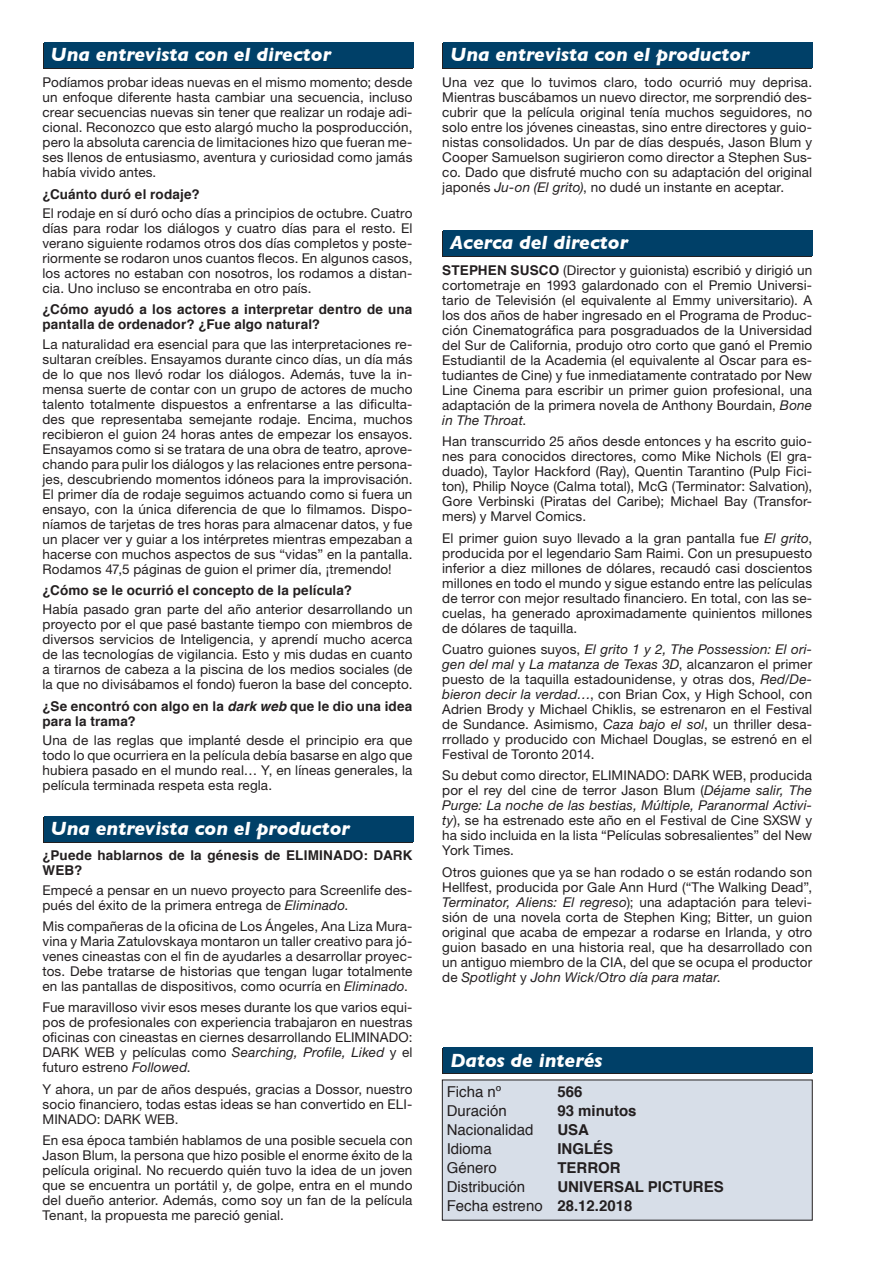
<style>
.page{position:relative;width:893px;height:1263px;background:#fff}
.page>*{position:absolute;margin:0;border:0;box-sizing:border-box;transform-origin:0 0}
.t1{font:italic 700 19.5px "Gill Sans";color:#fff}
.t2{font:15px "Helvetica";color:#231f20}
.t3{font:700 15px "Helvetica";color:#231f20}
.t4{font:13.5px/15px "Helvetica Neue";letter-spacing:.01em;color:#231f20;text-align:justify}
.t5{font:700 13.5px/15px "Helvetica";letter-spacing:.01em;color:#231f20}
.s1{font-style:italic}
.s2{font-family:"Helvetica";font-weight:700}
.s3{font-weight:700}
</style>
<div class="page">
<div style="left:43px;top:44px;width:369px;height:25px;background:#231f20"></div>
<div style="left:44px;top:43px;width:370px;height:25px;background:#004068"></div>
<div style="left:442px;top:1049px;width:370px;height:25px;background:#231f20"></div>
<div style="left:443px;top:1048px;width:370px;height:25px;background:#004068"></div>
<div style="left:442px;top:1080px;width:370px;height:140px;background:#d7dee8"></div>
<div style="left:442px;top:231px;width:370px;height:26px;background:#231f20"></div>
<div style="left:443px;top:230px;width:370px;height:26px;background:#004068"></div>
<div style="left:43px;top:817px;width:369px;height:26px;background:#231f20"></div>
<div style="left:44px;top:816px;width:370px;height:26px;background:#004068"></div>
<div style="left:442px;top:44px;width:370px;height:25px;background:#231f20"></div>
<div style="left:443px;top:43px;width:370px;height:25px;background:#004068"></div>
<p class="t1" style="left:51px;top:43px;width:282px">Una entrevista con el director</p>
<p class="t4" style="left:43px;top:75px;width:371px">Podíamos probar ideas nuevas en el mismo momento; desde un enfoque diferente hasta cambiar una secuencia, incluso crear secuencias nuevas sin tener que realizar un rodaje adi&shy;cional. Reconozco que esto alargó mucho la posproducción, pero la absoluta carencia de limitaciones hizo que fueran me&shy;ses llenos de entusiasmo, aventura y curiosidad como jamás había vivido antes.</p>
<p class="t5" style="left:43px;top:187px;width:159px">¿Cuánto duró el rodaje?</p>
<p class="t4" style="left:43px;top:205px;width:371px">El rodaje en sí duró ocho días a principios de octubre. Cuatro días para rodar los diálogos y cuatro días para el resto. El verano siguiente rodamos otros dos días completos y poste&shy;riormente se rodaron unos cuantos flecos. En algunos casos, los actores no estaban con nosotros, los rodamos a distan&shy;cia. Uno incluso se encontraba en otro país.</p>
<p class="t5" style="left:43px;top:302px;width:371px">¿Cómo ayudó a los actores a interpretar dentro de una pantalla de ordenador? ¿Fue algo natural?</p>
<p class="t4" style="left:43px;top:336px;width:371px">La naturalidad era esencial para que las interpretaciones re&shy;sultaran creíbles. Ensayamos durante cinco días, un día más de lo que nos llevó rodar los diálogos. Además, tuve la in&shy;mensa suerte de contar con un grupo de actores de mucho talento totalmente dispuestos a enfrentarse a las dificulta&shy;des que representaba semejante rodaje. Encima, muchos recibieron el guion 24 horas antes de empezar los ensayos.<br>Ensayamos como si se tratara de una obra de teatro, aprove&shy;chando para pulir los diálogos y las relaciones entre persona&shy;jes, descubriendo momentos idóneos para la improvisación.<br>El primer día de rodaje seguimos actuando como si fuera un ensayo, con la única diferencia de que lo filmamos. Dispo&shy;níamos de tarjetas de tres horas para almacenar datos, y fue un placer ver y guiar a los intérpretes mientras empezaban a hacerse con muchos aspectos de sus “vidas” en la pantalla.<br>Rodamos 47,5 páginas de guion el primer día, ¡tremendo!</p>
<p class="t5" style="left:43px;top:583px;width:311px">¿Cómo se le ocurrió el concepto de la película?</p>
<p class="t4" style="left:43px;top:602px;width:371px">Había pasado gran parte del año anterior desarrollando un proyecto por el que pasé bastante tiempo con miembros de diversos servicios de Inteligencia, y aprendí mucho acerca de las tecnologías de vigilancia. Esto y mis dudas en cuanto a tirarnos de cabeza a la piscina de los medios sociales (de la que no divisábamos el fondo) fueron la base del concepto.</p>
<p class="t5" style="left:43px;top:698px;width:371px">¿Se encontró con algo en la <span class="s1">dark web</span> que le dio una idea para la trama?</p>
<p class="t4" style="left:43px;top:732px;width:371px">Una de las reglas que implanté desde el principio era que todo lo que ocurriera en la película debía basarse en algo que hubiera pasado en el mundo real… Y, en líneas generales, la película terminada respeta esta regla.</p>
<p class="t1" style="left:51px;top:817px;width:301px">Una entrevista con el productor</p>
<p class="t5" style="left:43px;top:848px;width:371px">¿Puede hablarnos de la génesis de ELIMINADO: DARK<br>WEB?</p>
<p class="t4" style="left:43px;top:882px;width:371px">Empecé a pensar en un nuevo proyecto para Screenlife des&shy;pués del éxito de la primera entrega de <span class="s1">Eliminado</span>.</p>
<p class="t4" style="left:43px;top:918px;width:371px">Mis compañeras de la oficina de Los Ángeles, Ana Liza Mura&shy;vina y Maria Zatulovskaya montaron un taller creativo para jó&shy;venes cineastas con el fin de ayudarles a desarrollar proyec&shy;tos. Debe tratarse de historias que tengan lugar totalmente en las pantallas de dispositivos, como ocurría en <span class="s1">Eliminado</span>.</p>
<p class="t4" style="left:43px;top:1000px;width:371px">Fue maravilloso vivir esos meses durante los que varios equi&shy;pos de profesionales con experiencia trabajaron en nuestras oficinas con cineastas en ciernes desarrollando ELIMINADO:<br>DARK WEB y películas como <span class="s1">Searching, Profile, Liked</span> y el futuro estreno <span class="s1">Followed</span>.</p>
<p class="t4" style="left:43px;top:1081px;width:371px">Y ahora, un par de años después, gracias a Dossor, nuestro socio financiero, todas estas ideas se han convertido en ELI-MINADO: DARK WEB.</p>
<p class="t4" style="left:43px;top:1133px;width:371px">En esa época también hablamos de una posible secuela con Jason Blum, la persona que hizo posible el enorme éxito de la película original. No recuerdo quién tuvo la idea de un joven que se encuentra un portátil y, de golpe, entra en el mundo del dueño anterior. Además, como soy un fan de la película Tenant, la propuesta me pareció genial.</p>
<p class="t1" style="left:450px;top:43px;width:301px">Una entrevista con el productor</p>
<p class="t4" style="left:442px;top:75px;width:371px">Una vez que lo tuvimos claro, todo ocurrió muy deprisa.<br>Mientras buscábamos un nuevo director, me sorprendió des&shy;cubrir que la película original tenía muchos seguidores, no solo entre los jóvenes cineastas, sino entre directores y guio&shy;nistas consolidados. Un par de días después, Jason Blum y Cooper Samuelson sugirieron como director a Stephen Sus&shy;co. Dado que disfruté mucho con su adaptación del original japonés <span class="s1">Ju-on (El grito)</span>, no dudé un instante en aceptar.</p>
<p class="t1" style="left:450px;top:231px;width:179px">Acerca del director</p>
<p class="t4" style="left:442px;top:262px;width:371px"><span class="s2">STEPHEN SUSCO</span> (Director y guionista) escribió y dirigió un cortometraje en 1993 galardonado con el Premio Universi&shy;tario de Televisión (el equivalente al Emmy universitario). A los dos años de haber ingresado en el Programa de Produc&shy;ción Cinematográfica para posgraduados de la Universidad del Sur de California, produjo otro corto que ganó el Premio Estudiantil de la Academia (el equivalente al Oscar para es&shy;tudiantes de Cine) y fue inmediatamente contratado por New Line Cinema para escribir un primer guion profesional, una adaptación de la primera novela de Anthony Bourdain, <span class="s1">Bone in The Throat</span>.</p>
<p class="t4" style="left:442px;top:434px;width:371px">Han transcurrido 25 años desde entonces y ha escrito guio&shy;nes para conocidos directores, como Mike Nichols (El gra&shy;duado), Taylor Hackford (Ray), Quentin Tarantino (Pulp Fici&shy;ton), Philip Noyce (Calma total), McG (Terminator: Salvation), Gore Verbinski (Piratas del Caribe); Michael Bay (Transfor&shy;mers) y Marvel Comics.</p>
<p class="t4" style="left:442px;top:530px;width:371px">El primer guion suyo llevado a la gran pantalla fue <span class="s1">El grito</span>, producida por el legendario Sam Raimi. Con un presupuesto inferior a diez millones de dólares, recaudó casi doscientos millones en todo el mundo y sigue estando entre las películas de terror con mejor resultado financiero. En total, con las se&shy;cuelas, ha generado aproximadamente quinientos millones de dólares de taquilla.</p>
<p class="t4" style="left:442px;top:641px;width:371px">Cuatro guiones suyos, <span class="s1">El grito 1 y 2, The Possession: El ori&shy;gen del mal</span> y <span class="s1">La matanza de Texas 3D</span>, alcanzaron el primer puesto de la taquilla estadounidense, y otras dos, <span class="s1">Red/De&shy;bieron decir la verdad…</span>, con Brian Cox, y High School, con Adrien Brody y Michael Chiklis, se estrenaron en el Festival de Sundance. Asimismo, <span class="s1">Caza bajo el sol</span>, un thriller desa&shy;rrollado y producido con Michael Douglas, se estrenó en el Festival de Toronto 2014.</p>
<p class="t4" style="left:442px;top:768px;width:371px">Su debut como director, ELIMINADO: DARK WEB, producida por el rey del cine de terror Jason Blum (<span class="s1">Déjame salir, The Purge: La noche de las bestias, Múltiple, Paranormal Activi&shy;ty</span>), se ha estrenado este año en el Festival de Cine SXSW y ha sido incluida en la lista “Películas sobresalientes” del New York Times.</p>
<p class="t4" style="left:442px;top:864px;width:371px">Otros guiones que ya se han rodado o se están rodando son Hellfest, producida por Gale Ann Hurd (“The Walking Dead”, <span class="s1">Terminator, Aliens: El regreso</span>); una adaptación para televi&shy;sión de una novela corta de Stephen King; Bitter, un guion original que acaba de empezar a rodarse en Irlanda, y otro guion basado en una historia real, que ha desarrollado con un antiguo miembro de la CIA, del que se ocupa el productor de <span class="s1">Spotlight</span> y <span class="s1">John Wick/Otro día para matar</span>.</p>
<p class="t1" style="left:450px;top:1048px;width:154px">Datos de interés</p>
<p class="t2" style="left:447px;top:1080px;width:56px">Ficha nº</p>
<p class="t3" style="left:557px;top:1079px;width:27px">566</p>
<p class="t2" style="left:447px;top:1099px;width:62px">Duración</p>
<p class="t3" style="left:557px;top:1098px;width:81px">93 minutos</p>
<p class="t2" style="left:447px;top:1118px;width:88px">Nacionalidad</p>
<p class="t3" style="left:557px;top:1117px;width:33px">USA</p>
<p class="t2" style="left:447px;top:1137px;width:47px">Idioma</p>
<p class="t3" style="left:557px;top:1136px;width:57px">INGLÉS</p>
<p class="t2" style="left:447px;top:1156px;width:52px">Género</p>
<p class="t3" style="left:557px;top:1155px;width:65px">TERROR</p>
<p class="t2" style="left:447px;top:1175px;width:80px">Distribución</p>
<p class="t3" style="left:557px;top:1174px;width:168px">UNIVERSAL PICTURES</p>
<p class="t2" style="left:447px;top:1194px;width:187px">Fecha estreno <span class="s3">28.12.2018</span></p>
</div>
